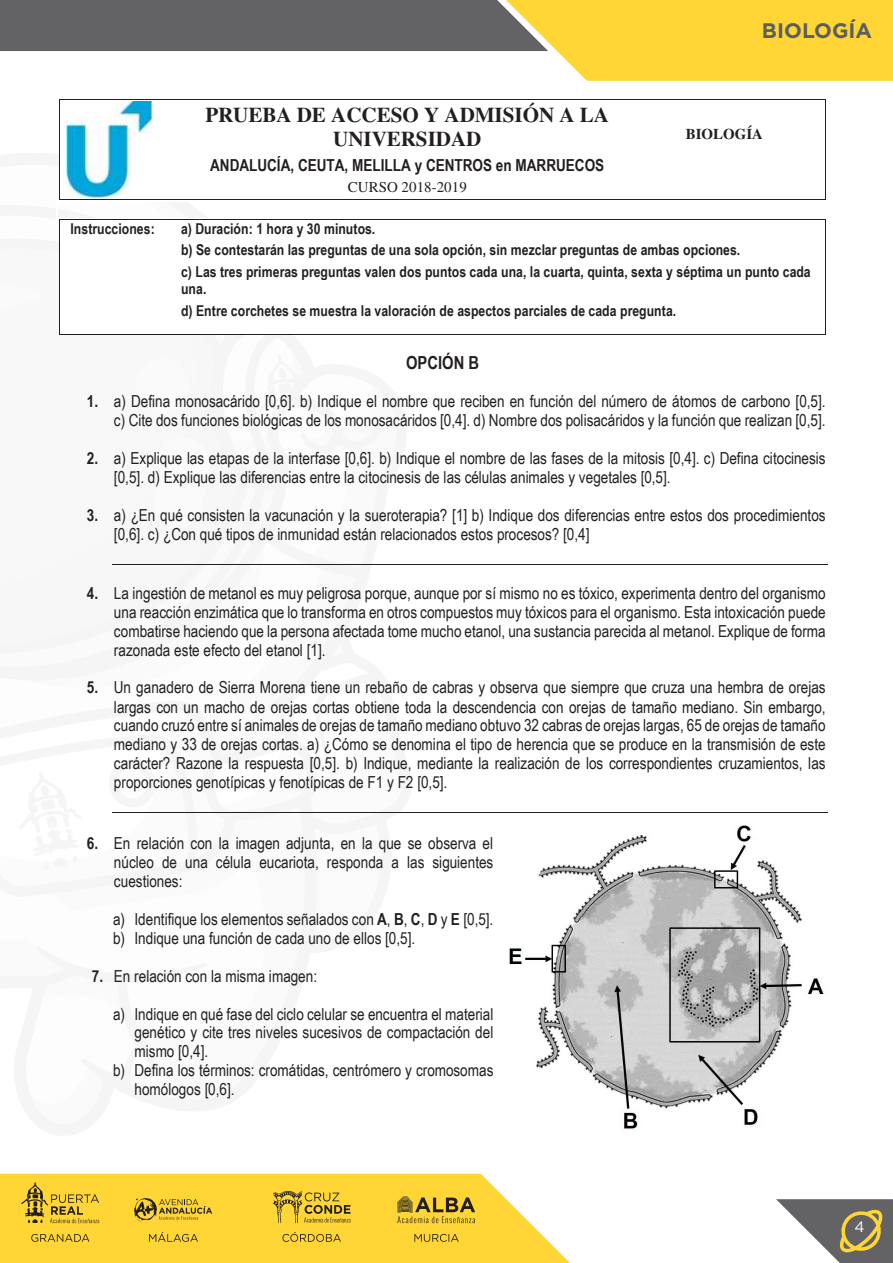
<style>
.page{position:relative;width:893px;height:1263px;background:#fff}
.page>*{position:absolute;margin:0;border:0;box-sizing:border-box;transform-origin:0 0}
.t1{font:700 21px/24.3px "Times";color:#231f20;text-align:center}
.t2{font:700 21px "Gotham";color:#5b5f60}
.t3{font:700 18px "Arial Narrow";color:#231f20}
.t4{font:16.5px/18.9px "Arial Narrow";color:#231f20}
.t5{font:700 16.5px "Arial Narrow";letter-spacing:-.005em;color:#231f20}
.t6{font:700 15px/21.6px "Arial Narrow";color:#231f20}
.t7{font:15px "Times";letter-spacing:.005em;color:#231f20}
.t8{font:700 15px "Times";letter-spacing:.005em;color:#231f20}
.t9{font:15px "Gotham";color:#fff}
.s1{font-weight:700}
</style>
<div class="page">
<svg style="left:0;top:1174px;width:570px;height:89px;background:#fed94a"></svg>
<svg style="left:0;top:0;width:893px;height:81px"></svg>
<svg style="left:31px;top:1234px;width:58px;height:8px"></svg>
<svg style="left:282px;top:1232px;width:59px;height:10px"></svg>
<svg style="left:149px;top:1232px;width:49px;height:10px"></svg>
<svg style="left:414px;top:1234px;width:45px;height:8px"></svg>
<svg style="left:21px;top:1182px;width:78px;height:41px;background:#d4b231"></svg>
<svg style="left:397px;top:1196px;width:78px;height:27px;background:#bb9e2f"></svg>
<svg style="left:134px;top:1198px;width:78px;height:26px;background:#cdac30"></svg>
<svg style="left:273px;top:1191px;width:77px;height:32px;background:#caaa30"></svg>
<svg style="left:776px;top:1199px;width:117px;height:64px"></svg>
<svg style="left:123px;top:101px;width:28px;height:1px"></svg>
<hr style="left:60px;top:99px;width:106px;height:1px;background:#231f20">
<hr style="left:167px;top:99px;width:456px;height:1px;background:#231f20">
<hr style="left:624px;top:99px;width:201px;height:1px;background:#231f20">
<hr style="left:60px;top:100px;width:1px;height:99px;background:#231f20">
<hr style="left:60px;top:199px;width:106px;height:1px;background:#231f20">
<hr style="left:166px;top:199px;width:457px;height:1px;background:#231f20">
<hr style="left:623px;top:199px;width:202px;height:1px;background:#231f20">
<hr style="left:825px;top:100px;width:1px;height:99px;background:#231f20">
<hr style="left:60px;top:219px;width:106px;height:1px;background:#231f20">
<hr style="left:167px;top:219px;width:658px;height:1px;background:#231f20">
<hr style="left:60px;top:220px;width:1px;height:114px;background:#231f20">
<hr style="left:60px;top:334px;width:106px;height:1px;background:#231f20">
<hr style="left:166px;top:334px;width:659px;height:1px;background:#231f20">
<hr style="left:825px;top:220px;width:1px;height:114px;background:#231f20">
<img style="left:66px;top:102px;width:86px;height:96px">
<hr style="left:112px;top:564px;width:716px;height:1px;background:#231f20">
<hr style="left:112px;top:812px;width:716px;height:1px;background:#231f20">
<img style="left:509px;top:825px;width:317px;height:304px">
<p class="t1" style="left:205px;top:103px;width:405px">PRUEBA DE ACCESO Y ADMISIÓN A LA<br>UNIVERSIDAD</p>
<p class="t5" style="left:210px;top:152px;width:396px">ANDALUCÍA, CEUTA, MELILLA y CENTROS en MARRUECOS</p>
<p class="t7" style="left:348px;top:178px;width:120px">CURSO 2018-2019</p>
<p class="t2" style="left:762px;top:17px;width:112px">BIOLOGÍA</p>
<p class="t8" style="left:686px;top:125px;width:79px">BIOLOGÍA</p>
<p class="t6" style="left:71px;top:217px;width:86px">Instrucciones:</p>
<p class="t6" style="left:181px;top:217px;width:631px">a) Duración: 1 hora y 30 minutos.<br>b) Se contestarán las preguntas de una sola opción, sin mezclar preguntas de ambas opciones.<br>c) Las tres primeras preguntas valen dos puntos cada una, la cuarta, quinta, sexta y séptima un punto cada</p>
<p class="t6" style="left:181px;top:277px;width:497px">una.<br>d) Entre corchetes se muestra la valoración de aspectos parciales de cada pregunta.</p>
<p class="t3" style="left:406px;top:349px;width:75px">OPCIÓN B</p>
<p class="t4" style="left:87px;top:391px;width:740px;text-align:right"><span class="s1">1.</span> a) Defina monosacárido [0,6]. b) Indique el nombre que reciben en función del número de átomos de carbono [0,5]. c) Cite dos funciones biológicas de los monosacáridos [0,4]. d) Nombre dos polisacáridos y la función que realizan [0,5].</p>
<p class="t4" style="left:114px;top:448px;width:713px;text-indent:-27px"><span class="s1">2.</span> a) Explique las etapas de la interfase [0,6]. b) Indique el nombre de las fases de la mitosis [0,4]. c) Defina citocinesis [0,5]. d) Explique las diferencias entre la citocinesis de las células animales y vegetales [0,5].</p>
<p class="t4" style="left:114px;top:505px;width:713px;text-indent:-27px"><span class="s1">3.</span> a) ¿En qué consisten la vacunación y la sueroterapia? [1] b) Indique dos diferencias entre estos dos procedimientos [0,6]. c) ¿Con qué tipos de inmunidad están relacionados estos procesos? [0,4]</p>
<p class="t4" style="left:114px;top:583px;width:713px;text-align:justify;text-indent:-27px"><span class="s1">4.</span> La ingestión de metanol es muy peligrosa porque, aunque por sí mismo no es tóxico, experimenta dentro del organismo una reacción enzimática que lo transforma en otros compuestos muy tóxicos para el organismo. Esta intoxicación puede combatirse haciendo que la persona afectada tome mucho etanol, una sustancia parecida al metanol. Explique de forma razonada este efecto del etanol [1].</p>
<p class="t4" style="left:114px;top:678px;width:713px;text-align:justify;text-indent:-27px"><span class="s1">5.</span> Un ganadero de Sierra Morena tiene un rebaño de cabras y observa que siempre que cruza una hembra de orejas largas con un macho de orejas cortas obtiene toda la descendencia con orejas de tamaño mediano. Sin embargo, cuando cruzó entre sí animales de orejas de tamaño mediano obtuvo 32 cabras de orejas largas, 65 de orejas de tamaño mediano y 33 de orejas cortas. a) ¿Cómo se denomina el tipo de herencia que se produce en la transmisión de este carácter? Razone la respuesta [0,5]. b) Indique, mediante la realización de los correspondientes cruzamientos, las proporciones genotípicas y fenotípicas de F1 y F2 [0,5].</p>
<p class="t4" style="left:114px;top:833px;width:381px;text-align:justify;text-indent:-27px"><span class="s1">6.</span> En relación con la imagen adjunta, en la que se observa el núcleo de una célula eucariota, responda a las siguientes cuestiones:</p>
<p class="t4" style="left:113px;top:909px;width:382px">a) Identifique los elementos señalados con <span class="s1">A</span>, <span class="s1">B</span>, <span class="s1">C</span>, <span class="s1">D</span> y <span class="s1">E</span> [0,5]. b) Indique una función de cada uno de ellos [0,5].</p>
<p class="t4" style="left:92px;top:966px;width:227px"><span class="s1">7.</span> En relación con la misma imagen:</p>
<p class="t4" style="left:113px;top:1003px;width:382px">a) Indique en qué fase del ciclo celular se encuentra el material</p>
<p class="t4" style="left:134px;top:1022px;width:360px">genético y cite tres niveles sucesivos de compactación del</p>
<p class="t4" style="left:134px;top:1041px;width:75px">mismo [0,4].</p>
<p class="t4" style="left:113px;top:1060px;width:382px">b) Defina los términos: cromátidas, centrómero y cromosomas</p>
<p class="t4" style="left:134px;top:1079px;width:102px">homólogos [0,6].</p>
<p class="t9" style="left:855px;top:1217px;width:12px">4</p>
</div>
